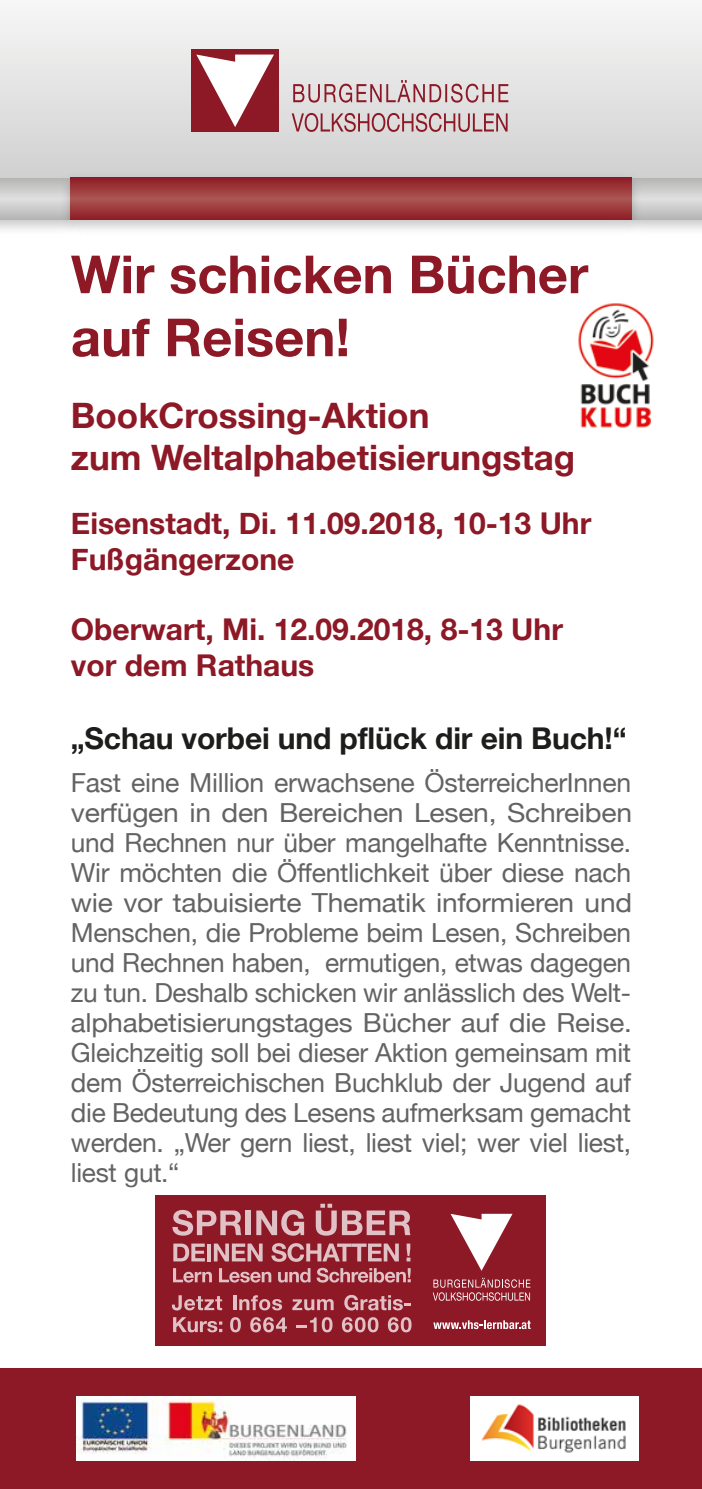
<style>
.page{position:relative;width:702px;height:1489px;background:#fff}
.page>*{position:absolute;margin:0;border:0;box-sizing:border-box;transform-origin:0 0}
.t1{font:700 52.5px/63px "Helvetica Neue";color:#8d1826}
.t2{font:700 35px/42px "Helvetica Neue";color:#8d1826}
.t3{font:700 30px/36px "Helvetica Neue";color:#8d1826}
.t4{font:700 30px "Helvetica Neue";letter-spacing:-.005em;color:#1d1d1b}
.t5{font:26.25px/30px "Helvetica Neue";letter-spacing:-.01em;color:#646363;text-align:justify}
</style>
<div class="page">
<div style="left:0;top:1368px;width:702px;height:120px;background:#8d1826"></div>
<svg style="left:0;top:177px;width:56px;height:43px;background:#c9c9c9"></svg>
<svg style="left:646px;top:177px;width:56px;height:43px;background:#c9c9c9"></svg>
<div style="left:0;top:0;width:702px;height:177px;background:linear-gradient(to bottom,#f7f7f7,#d1d1d1)"></div>
<div style="left:191px;top:50px;width:88px;height:82px;background:#8d1826"></div>
<svg style="left:196px;top:55px;width:78px;height:72px"></svg>
<svg style="left:292px;top:80px;width:216px;height:52px;background:#cdb3b6"></svg>
<img style="left:56px;top:168px;width:590px;height:65px">
<svg style="left:71px;top:177px;width:560px;height:43px;background:#9c373a"></svg>
<div style="left:156px;top:1194px;width:390px;height:151px;background:#8d1826"></div>
<svg style="left:173px;top:1317px;width:49px;height:15px"></svg>
<svg style="left:230px;top:1317px;width:11px;height:15px"></svg>
<svg style="left:250px;top:1317px;width:37px;height:15px"></svg>
<svg style="left:296px;top:1317px;width:20px;height:14px"></svg>
<svg style="left:322px;top:1317px;width:10px;height:15px"></svg>
<svg style="left:342px;top:1317px;width:36px;height:15px"></svg>
<svg style="left:388px;top:1317px;width:23px;height:15px"></svg>
<svg style="left:172px;top:1295px;width:50px;height:15px"></svg>
<hr style="left:233px;top:1295px;width:3px;height:14px;background:#dfc1c6">
<svg style="left:239px;top:1295px;width:43px;height:15px"></svg>
<svg style="left:292px;top:1299px;width:41px;height:11px"></svg>
<svg style="left:344px;top:1294px;width:67px;height:16px"></svg>
<svg style="left:173px;top:1268px;width:39px;height:14px"></svg>
<svg style="left:219px;top:1268px;width:52px;height:14px"></svg>
<svg style="left:278px;top:1268px;width:32px;height:14px"></svg>
<svg style="left:316px;top:1267px;width:95px;height:15px"></svg>
<svg style="left:173px;top:1243px;width:32px;height:18px"></svg>
<hr style="left:207px;top:1243px;width:4px;height:18px;background:#dfc1c6">
<svg style="left:214px;top:1243px;width:48px;height:18px"></svg>
<svg style="left:271px;top:1243px;width:128px;height:18px"></svg>
<svg style="left:406px;top:1243px;width:4px;height:18px"></svg>
<svg style="left:172px;top:1210px;width:69px;height:25px"></svg>
<div style="left:246px;top:1210px;width:5px;height:24px;background:#dfc1c6"></div>
<svg style="left:256px;top:1210px;width:48px;height:25px"></svg>
<svg style="left:316px;top:1203px;width:94px;height:32px"></svg>
<svg style="left:450px;top:1213px;width:62px;height:57px"></svg>
<svg style="left:433px;top:1277px;width:97px;height:23px"></svg>
<svg style="left:433px;top:1320px;width:97px;height:8px"></svg>
<img style="left:578px;top:303px;width:76px;height:125px">
<img style="left:77px;top:1396px;width:278px;height:64px">
<img style="left:470px;top:1396px;width:169px;height:64px">
<h1 class="t1" style="left:71px;top:244px;width:519px">Wir schicken Bücher auf Reisen!</h1>
<h2 class="t2" style="left:71px;top:395px;width:506px">BookCrossing-Aktion<br>zum Weltalphabetisierungstag</h2>
<p class="t3" style="left:71px;top:506px;width:522px">Eisenstadt, Di. 11.09.2018, 10-13 Uhr<br>Fußgängerzone</p>
<p class="t3" style="left:71px;top:612px;width:493px">Oberwart, Mi. 12.09.2018, 8-13 Uhr vor dem Rathaus</p>
<p class="t4" style="left:71px;top:715px;width:557px">„Schau vorbei und pflück dir ein Buch!“</p>
<p class="t5" style="left:71px;top:769px;width:562px">Fast eine Million erwachsene ÖsterreicherInnen verfügen in den Bereichen Lesen, Schreiben und Rechnen nur über mangelhafte Kenntnisse.<br>Wir möchten die Öffentlichkeit über diese nach wie vor tabuisierte Thematik informieren und Menschen, die Probleme beim Lesen, Schreiben und Rechnen haben, ermutigen, etwas dagegen zu tun. Deshalb schicken wir anlässlich des Welt&shy;alphabetisierungstages Bücher auf die Reise.<br>Gleichzeitig soll bei dieser Aktion gemeinsam mit dem Österreichischen Buchklub der Jugend auf die Bedeutung des Lesens aufmerksam gemacht werden. „Wer gern liest, liest viel; wer viel liest, liest gut.“</p>
</div>
